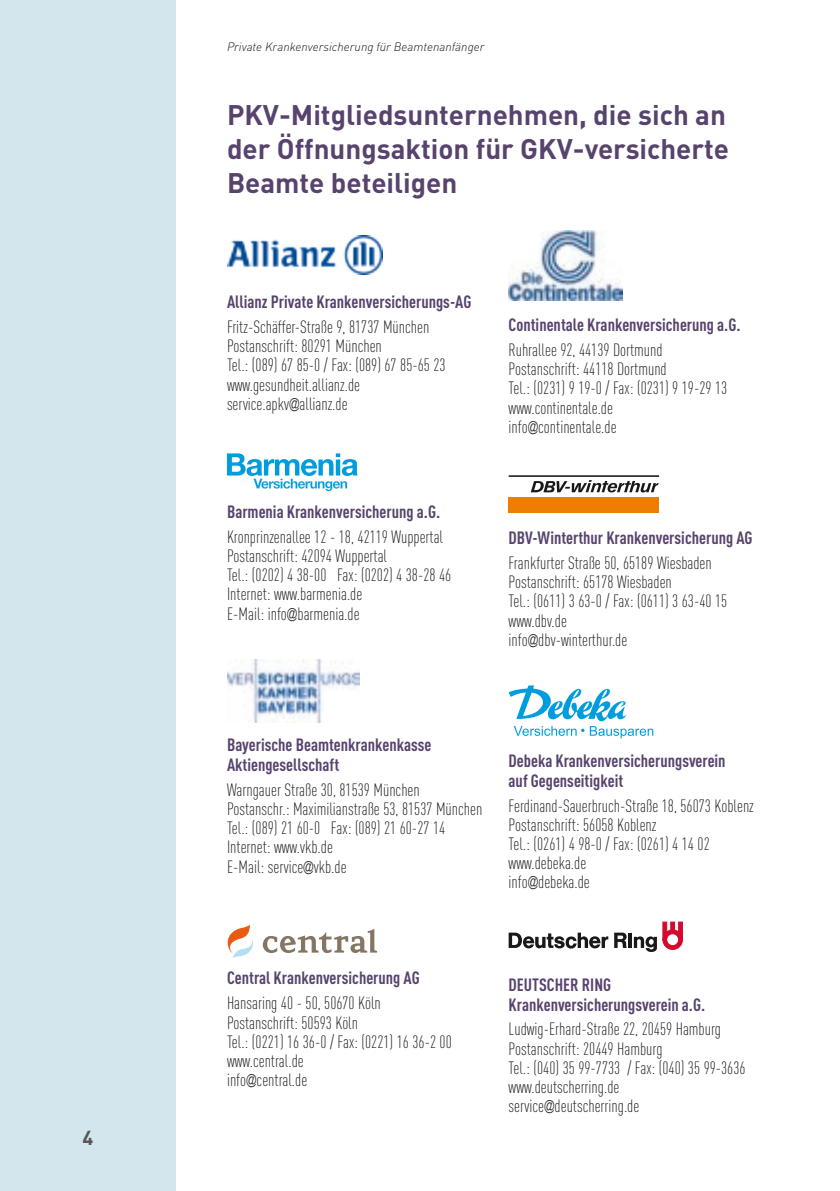
<style>
.page{position:relative;width:840px;height:1191px;background:#fff}
.page>*{position:absolute;margin:0;border:0;box-sizing:border-box;transform-origin:0 0}
.t1{font:700 28px/34px "DIN";color:#57436d;text-align:justify}
.t2{font:700 20px "DIN";color:#565655}
.t3{font:300 condensed 17.6px/19.2px "DINOT";color:#191918}
.t4{font:700 condensed 17.6px/19.6px "DINOT";color:#57436d}
.t5{font:italic 300 12px "DIN";color:#191918}
.s1{font-family:"Univers LT Std"}
</style>
<div class="page">
<div style="left:0;top:0;width:176px;height:1191px;background:#d3e6ed"></div>
<img style="left:227px;top:236px;width:155px;height:38px">
<svg style="left:227px;top:453px;width:130px;height:38px"></svg>
<img style="left:227px;top:660px;width:132px;height:62px">
<svg style="left:227px;top:924px;width:26px;height:34px"></svg>
<svg style="left:263px;top:928px;width:114px;height:25px"></svg>
<img style="left:508px;top:231px;width:114px;height:69px">
<div style="left:508px;top:498px;width:150px;height:15px;background:#ee7d04"></div>
<svg style="left:508px;top:475px;width:150px;height:17px"></svg>
<svg style="left:508px;top:685px;width:145px;height:53px"></svg>
<svg style="left:508px;top:932px;width:148px;height:20px"></svg>
<svg style="left:662px;top:922px;width:20px;height:27px"></svg>
<p class="t2" style="left:82px;top:1124px;width:12px">4</p>
<p class="t5" style="left:227px;top:39px;width:259px">Private Krankenversicherung für Beamtenanfänger</p>
<h1 class="t1" style="left:227px;top:97px;width:503px">PKV-Mitgliedsunternehmen, die sich an der Öffnungsaktion für GKV-versicherte Beamte beteiligen</h1>
<p class="t4" style="left:227px;top:291px;width:246px">Allianz Private Krankenversicherungs-AG</p>
<p class="t3" style="left:227px;top:316px;width:220px">Fritz-Schäffer-Straße 9, 81737 München Postanschrift: 80291 München<br>Tel.: (089) 67 85-0 / Fax: (089) 67 85-65 23 www.gesundheit.allianz.de service.apkv<span class="s1">@</span>allianz.de</p>
<p class="t4" style="left:227px;top:501px;width:214px">Barmenia Krankenversicherung a.G.</p>
<p class="t3" style="left:227px;top:526px;width:226px">Kronprinzenallee 12 - 18, 42119 Wuppertal Postanschrift: 42094 Wuppertal<br>Tel.: (0202) 4 38-00 Fax: (0202) 4 38-28 46<br>Internet: www.barmenia.de<br>E-Mail: info<span class="s1">@</span>barmenia.de</p>
<p class="t4" style="left:508px;top:314px;width:233px">Continentale Krankenversicherung a.G.</p>
<p class="t3" style="left:508px;top:339px;width:220px">Ruhrallee 92, 44139 Dortmund<br>Postanschrift: 44118 Dortmund<br>Tel.: (0231) 9 19-0 / Fax: (0231) 9 19-29 13 www.continentale.de<br>info<span class="s1">@</span>continentale.de</p>
<p class="t4" style="left:508px;top:527px;width:245px">DBV-Winterthur Krankenversicherung AG</p>
<p class="t3" style="left:508px;top:552px;width:220px">Frankfurter Straße 50, 65189 Wiesbaden<br>Postanschrift: 65178 Wiesbaden<br>Tel.: (0611) 3 63-0 / Fax: (0611) 3 63-40 15 www.dbv.de<br>info<span class="s1">@</span>dbv-winterthur.de</p>
<p class="t4" style="left:227px;top:734px;width:206px">Bayerische Beamtenkrankenkasse<br>Aktiengesellschaft</p>
<p class="t3" style="left:227px;top:779px;width:257px">Warngauer Straße 30, 81539 München Postanschr.: Maximilianstraße 53, 81537 München Tel.: (089) 21 60-0 Fax: (089) 21 60-27 14<br>Internet: www.vkb.de<br>E-Mail: service<span class="s1">@</span>vkb.de</p>
<p class="t4" style="left:508px;top:750px;width:218px">Debeka Krankenversicherungsverein auf Gegenseitigkeit</p>
<p class="t3" style="left:508px;top:795px;width:246px">Ferdinand-Sauerbruch-Straße 18, 56073 Koblenz<br>Postanschrift: 56058 Koblenz<br>Tel.: (0261) 4 98-0 / Fax: (0261) 4 14 02 www.debeka.de<br>info<span class="s1">@</span>debeka.de</p>
<p class="t4" style="left:227px;top:967px;width:194px">Central Krankenversicherung AG</p>
<p class="t3" style="left:227px;top:992px;width:226px">Hansaring 40 - 50, 50670 Köln<br>Postanschrift: 50593 Köln<br>Tel.: (0221) 16 36-0 / Fax: (0221) 16 36-2 00 www.central.de<br>info<span class="s1">@</span>central.de</p>
<p class="t4" style="left:508px;top:974px;width:198px">DEUTSCHER RING<br>Krankenversicherungsverein a.G.</p>
<p class="t3" style="left:508px;top:1018px;width:238px">Ludwig-Erhard-Straße 22, 20459 Hamburg Postanschrift: 20449 Hamburg<br>Tel.: (040) 35 99-7733 / Fax: (040) 35 99-3636 www.deutscherring.de service<span class="s1">@</span>deutscherring.de</p>
</div>
